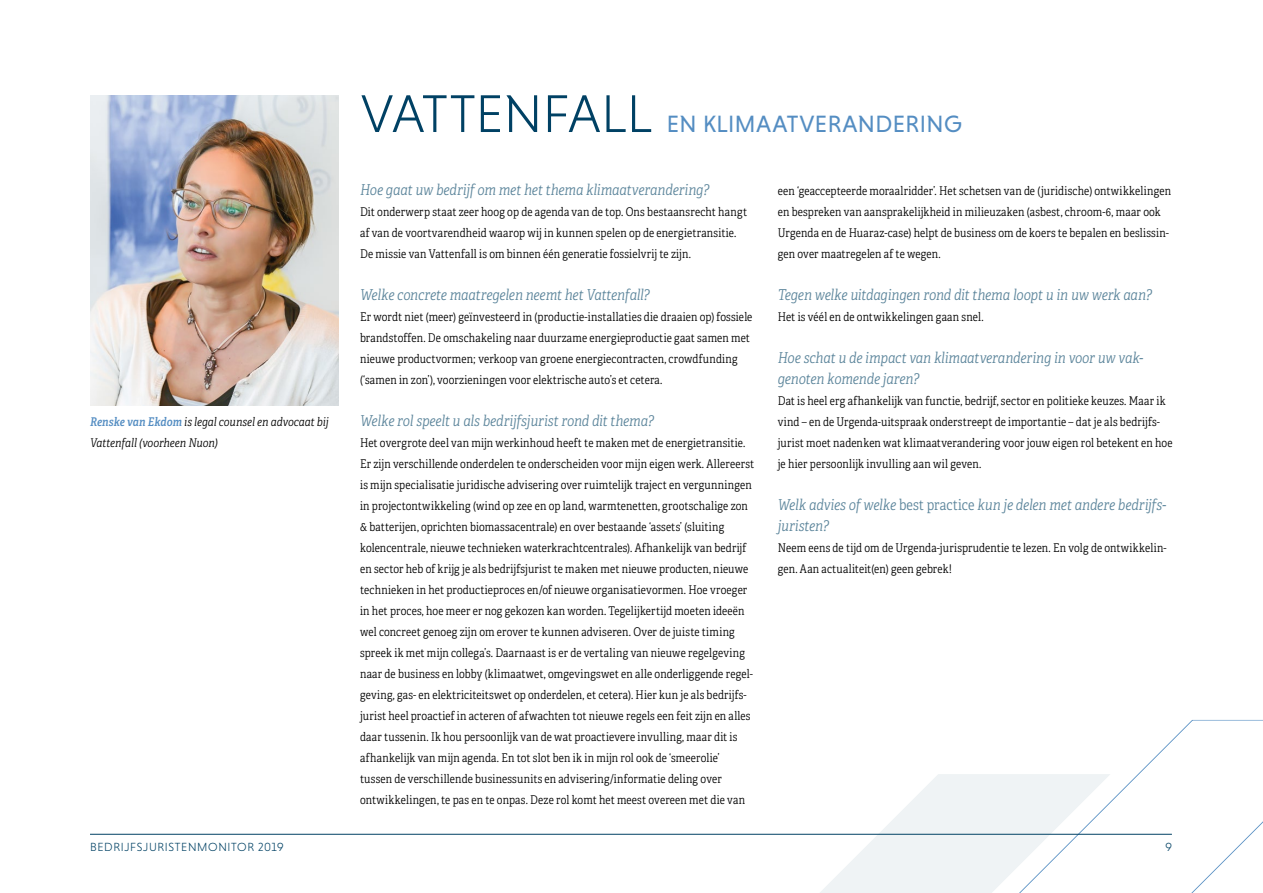
<style>
.page{position:relative;width:1263px;height:893px;background:#fff}
.page>*{position:absolute;margin:0;border:0;box-sizing:border-box;transform-origin:0 0}
.H2__en_klimaatverand{font:300 54px "Niveau Grotesk";letter-spacing:.005em;color:#004164}
.H2__en_klimaatverand-2{font:24px "Niveau Grotesk";letter-spacing:.015em;color:#548dc2}
.Interviewvraag{font:italic 15px/21px "Adelle Condensed Lt";letter-spacing:-.005em;color:#5c859b}
.Body{font:12px/21px "Adelle Condensed Lt";letter-spacing:.01em;color:#000}
.Body_bio{font:italic 12px/21px "Adelle Condensed Lt";letter-spacing:.005em;color:#000}
.t1{font:300 12px "Niveau Grotesk";letter-spacing:.055em;color:#004164}
.s1{font-family:"Adelle Condensed Sb";color:#548dc2}
.s2{font-style:normal}
</style>
<div class="page">
<svg style="left:706px;top:774px;width:253px;height:119px"></svg>
<svg style="left:959px;top:720px;width:304px;height:173px"></svg>
<hr style="left:90px;top:834px;width:1082px;height:1px;background:#004164">
<img style="left:90px;top:95px;width:249px;height:310px">
<p class="Body_bio" style="left:90px;top:411px;width:240px"><span class="s1">Renske van Ekdom</span> is legal counsel en advocaat bij<br>Vattenfall (voorheen Nuon)</p>
<p class="H2__en_klimaatverand" style="left:360px;top:83px;width:293px">VATTENFALL</p>
<p class="H2__en_klimaatverand-2" style="left:667px;top:110px;width:297px">EN KLIMAATVERANDERING</p>
<p class="Interviewvraag" style="left:360px;top:179px;width:350px">Hoe gaat uw bedrijf om met het thema klimaatverandering?</p>
<p class="Body" style="left:360px;top:201px;width:389px">Dit onderwerp staat zeer hoog op de agenda van de top. Ons bestaansrecht hangt af van de voortvarendheid waarop wij in kunnen spelen op de energietransitie.<br>De missie van Vattenfall is om binnen één generatie fossielvrij te zijn.</p>
<p class="Interviewvraag" style="left:360px;top:284px;width:291px">Welke concrete maatregelen neemt het Vattenfall?</p>
<p class="Body" style="left:360px;top:306px;width:394px">Er wordt niet (meer) geïnvesteerd in (productie-installaties die draaien op) fossiele brandstoffen. De omschakeling naar duurzame energieproductie gaat samen met nieuwe productvormen; verkoop van groene energiecontracten, crowdfunding (‘samen in zon’), voorzieningen voor elektrische auto’s et cetera.</p>
<p class="Interviewvraag" style="left:360px;top:410px;width:295px">Welke rol speelt u als bedrijfsjurist rond dit thema?</p>
<p class="Body" style="left:360px;top:432px;width:396px">Het overgrote deel van mijn werkinhoud heeft te maken met de energietransitie.<br>Er zijn verschillende onderdelen te onderscheiden voor mijn eigen werk. Allereerst is mijn specialisatie juridische advisering over ruimtelijk traject en vergunningen in projectontwikkeling (wind op zee en op land, warmtenetten, grootschalige zon &amp; batterijen, oprichten biomassacentrale) en over bestaande ‘assets’ (sluiting kolencentrale, nieuwe technieken waterkrachtcentrales). Afhankelijk van bedrijf en sector heb of krijg je als bedrijfsjurist te maken met nieuwe producten, nieuwe technieken in het productieproces en/of nieuwe organisatievormen. Hoe vroeger in het proces, hoe meer er nog gekozen kan worden. Tegelijkertijd moeten ideeën wel concreet genoeg zijn om erover te kunnen adviseren. Over de juiste timing spreek ik met mijn collega’s. Daarnaast is er de vertaling van nieuwe regelgeving naar de business en lobby (klimaatwet, omgevingswet en alle onderliggende regel&shy;geving, gas- en elektriciteitswet op onderdelen, et cetera). Hier kun je als bedrijfs&shy;jurist heel proactief in acteren of afwachten tot nieuwe regels een feit zijn en alles daar tussenin. Ik hou persoonlijk van de wat proactievere invulling, maar dit is afhankelijk van mijn agenda. En tot slot ben ik in mijn rol ook de ‘smeerolie’ tussen de verschillende businessunits en advisering/informatie deling over ontwikkelingen, te pas en te onpas. Deze rol komt het meest overeen met die van</p>
<p class="Body" style="left:778px;top:180px;width:395px">een ‘geaccepteerde moraalridder’. Het schetsen van de (juridische) ontwikkelingen en bespreken van aansprakelijkheid in milieuzaken (asbest, chroom-6, maar ook Urgenda en de Huaraz-case) helpt de business om de koers te bepalen en beslissin&shy;gen over maatregelen af te wegen.</p>
<p class="Interviewvraag" style="left:778px;top:284px;width:375px">Tegen welke uitdagingen rond dit thema loopt u in uw werk aan?</p>
<p class="Body" style="left:778px;top:306px;width:207px">Het is véél en de ontwikkelingen gaan snel.</p>
<p class="Interviewvraag" style="left:778px;top:347px;width:367px">Hoe schat u de impact van klimaatverandering in voor uw vak&shy;genoten komende jaren?</p>
<p class="Body" style="left:778px;top:390px;width:396px">Dat is heel erg afhankelijk van functie, bedrijf, sector en politieke keuzes. Maar ik vind – en de Urgenda-uitspraak onderstreept de importantie – dat je als bedrijfs&shy;jurist moet nadenken wat klimaatverandering voor jouw eigen rol betekent en hoe je hier persoonlijk invulling aan wil geven.</p>
<p class="Interviewvraag" style="left:778px;top:494px;width:390px">Welk advies of welke <span class="s2">best practice</span> kun je delen met andere bedrijfs&shy;juristen?</p>
<p class="Body" style="left:778px;top:537px;width:390px">Neem eens de tijd om de Urgenda-jurisprudentie te lezen. En volg de ontwikkelin&shy;gen. Aan actualiteit(en) geen gebrek!</p>
<p class="t1" style="left:90px;top:840px;width:195px">BEDRIJFSJURISTENMONITOR 2019</p>
<p class="t1" style="left:1165px;top:840px;width:8px">9</p>
</div>
